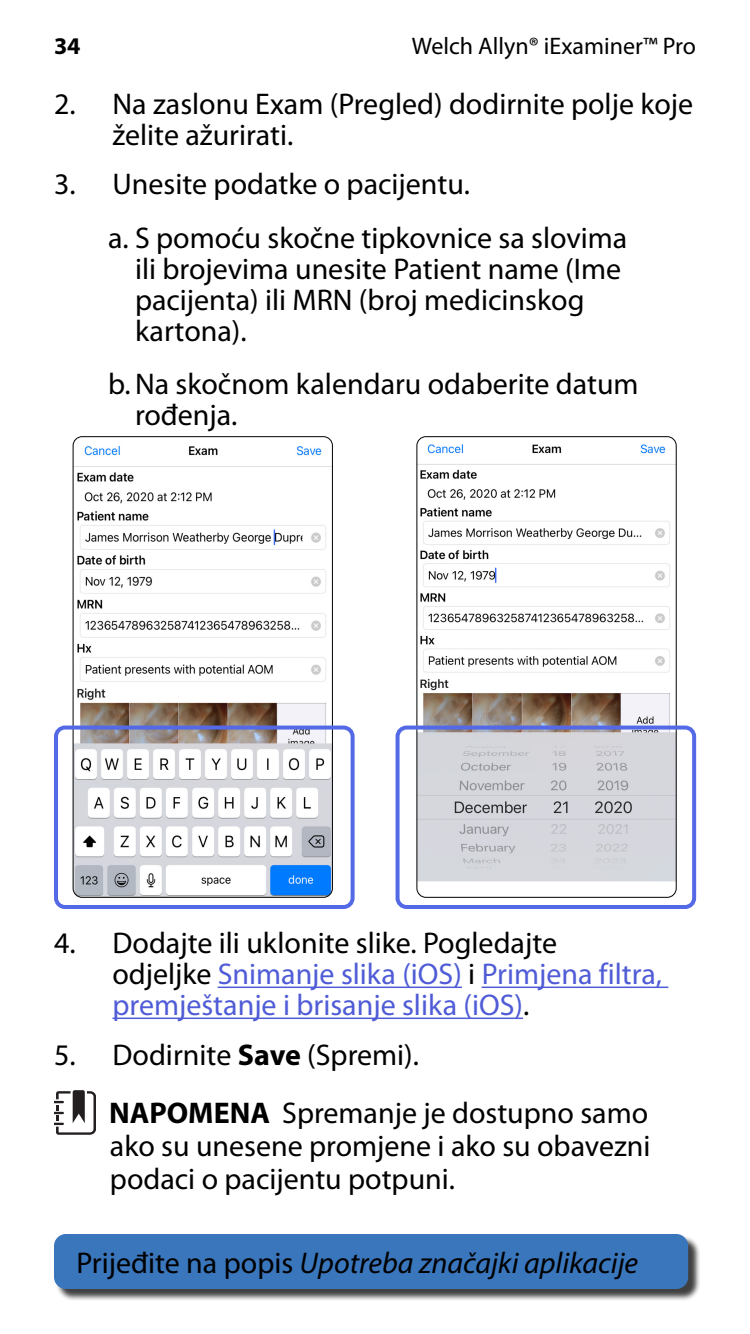
<style>
.page{position:relative;width:750px;height:1334px;background:#fff}
.page>*{position:absolute;margin:0;border:0;box-sizing:border-box;transform-origin:0 0}
.t1{font:30px/31px "Myriad Pro";color:#000}
.t2{font:30px/31px "Myriad Pro";color:#4f5cd6}
.t3{font:italic 30px "Myriad Pro";color:#000}
.t4{font:24px "Myriad Pro";color:#000}
.t5{font:700 24px "Myriad Pro";color:#000}
.s1{color:#000}
.s2{font-weight:700}
.s3{font-style:normal}
</style>
<div class="page">
<div style="left:56px;top:1236px;width:645px;height:65px;background:#000;opacity:.75"></div>
<div style="left:54px;top:1234px;width:634px;height:55px;background:#3976bc;border-radius:12px"></div>
<svg style="left:54px;top:1090px;width:41px;height:45px"></svg>
<img style="left:73px;top:437px;width:258px;height:460px">
<div style="left:73px;top:436px;width:260px;height:462px;border:1px solid #000;border-radius:9px"></div>
<div style="left:54px;top:726px;width:301px;height:183px;border:4px solid #5369e5;border-radius:9px"></div>
<img style="left:418px;top:438px;width:257px;height:443px">
<div style="left:416px;top:436px;width:261px;height:462px;border:1px solid #000;border-radius:9px"></div>
<div style="left:396px;top:726px;width:300px;height:183px;border:4px solid #5369e5;border-radius:9px"></div>
<hr style="left:218px;top:987px;width:244px;height:1px;background:#4f5cd6">
<hr style="left:482px;top:987px;width:186px;height:1px;background:#4f5cd6">
<hr style="left:112px;top:1018px;width:411px;height:1px;background:#4f5cd6">
<p class="t5" style="left:54px;top:30px;width:28px">34</p>
<p class="t4" style="left:412px;top:31px;width:286px">Welch Allyn® iExaminer™ Pro</p>
<p class="t1" style="left:112px;top:87px;width:582px;text-indent:-58px">2. Na zaslonu Exam (Pregled) dodirnite polje koje želite ažurirati.</p>
<p class="t1" style="left:108px;top:157px;width:521px;line-height:53.5px;text-indent:-54px">3. Unesite podatke o pacijentu.<br>a. S pomoću skočne tipkovnice sa slovima</p>
<p class="t1" style="left:135px;top:253px;width:488px">ili brojevima unesite Patient name (Ime pacijenta) ili MRN (broj medicinskog kartona).</p>
<p class="t1" style="left:135px;top:368px;width:505px;text-indent:-27px">b.Na skočnom kalendaru odaberite datum rođenja.</p>
<p class="t2" style="left:112px;top:927px;width:551px;text-indent:-58px"><span class="s1">4. Dodajte ili uklonite slike. Pogledajte odjeljke</span> Snimanje slika (iOS) <span class="s1">i</span> Primjena filtra, premještanje i brisanje slika (iOS)<span class="s1">.</span></p>
<p class="t1" style="left:54px;top:1039px;width:367px">5. Dodirnite <span class="s2">Save</span> (Spremi).</p>
<p class="t1" style="left:109px;top:1096px;width:543px;line-height:33px;text-align:justify"><span class="s2">NAPOMENA</span> Spremanje je dostupno samo ako su unesene promjene i ako su obavezni podaci o pacijentu potpuni.</p>
<p class="t3" style="left:76px;top:1244px;width:563px"><span class="s3">Prijeđite na popis</span> Upotreba značajki aplikacije</p>
</div>
